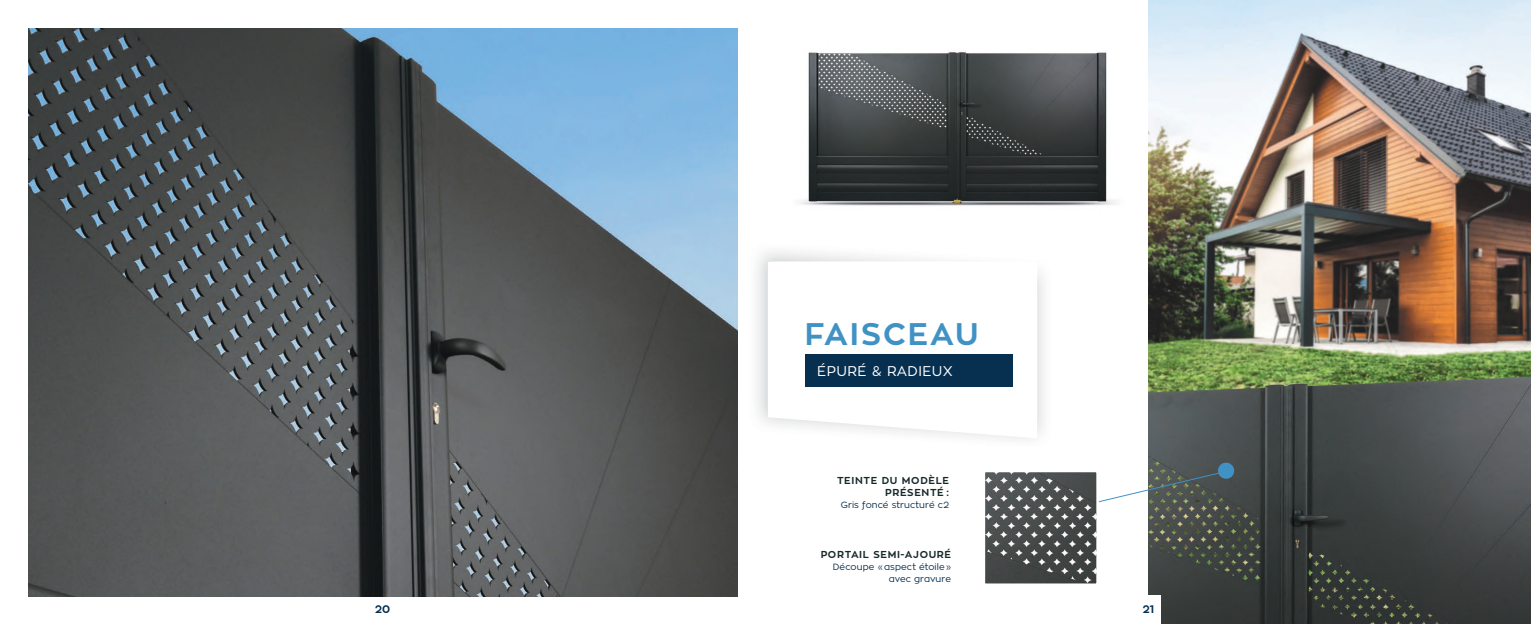
<style>
.page{position:relative;width:1531px;height:624px;background:#fff}
.page>*{position:absolute;margin:0;border:0;box-sizing:border-box;transform-origin:0 0}
.t1{font:700 31px "Zona Pro";letter-spacing:.065em;color:#4092c5}
.t2{font:14px "Zona Pro";letter-spacing:.035em;color:#fff}
.t3{font:700 11px "Zona Pro";color:#062f50}
.t4{font:700 10px/12px "Zona Pro";letter-spacing:.065em;color:#18292c;text-align:right}
.t5{font:9px/12px "Zona Pro";letter-spacing:.015em;color:#062f50;text-align:right}
</style>
<div class="page">
<img style="left:1148px;top:0;width:383px;height:624px">
<svg style="left:1099px;top:461px;width:136px;height:43px"></svg>
<img style="left:986px;top:473px;width:109px;height:109px">
<div style="left:982px;top:469px;width:117px;height:117px;border:3px solid #fff"></div>
<img style="left:799px;top:52px;width:317px;height:154px">
<svg style="left:768px;top:261px;width:262px;height:177px"></svg>
<div style="left:805px;top:355px;width:207px;height:32px;background:#062f50"></div>
<div style="left:1137px;top:595px;width:23px;height:29px;background:#fff"></div>
<img style="left:28px;top:28px;width:709px;height:568px">
<h1 class="t1" style="left:805px;top:314px;width:175px">FAISCEAU</h1>
<h2 class="t2" style="left:817px;top:362px;width:137px">ÉPURÉ &amp; RADIEUX</h2>
<p class="t4" style="left:837px;top:474px;width:113px">TEINTE DU MODÈLE<br>PRÉSENTÉ :</p>
<p class="t5" style="left:841px;top:498px;width:110px">Gris foncé structuré c2</p>
<p class="t4" style="left:821px;top:548px;width:132px">PORTAIL SEMI-AJOURÉ</p>
<p class="t5" style="left:833px;top:560px;width:120px">Découpe «aspect étoile » avec gravure</p>
<p class="t3" style="left:375px;top:601px;width:17px">20</p>
<p class="t3" style="left:1143px;top:602px;width:13px">21</p>
</div>
